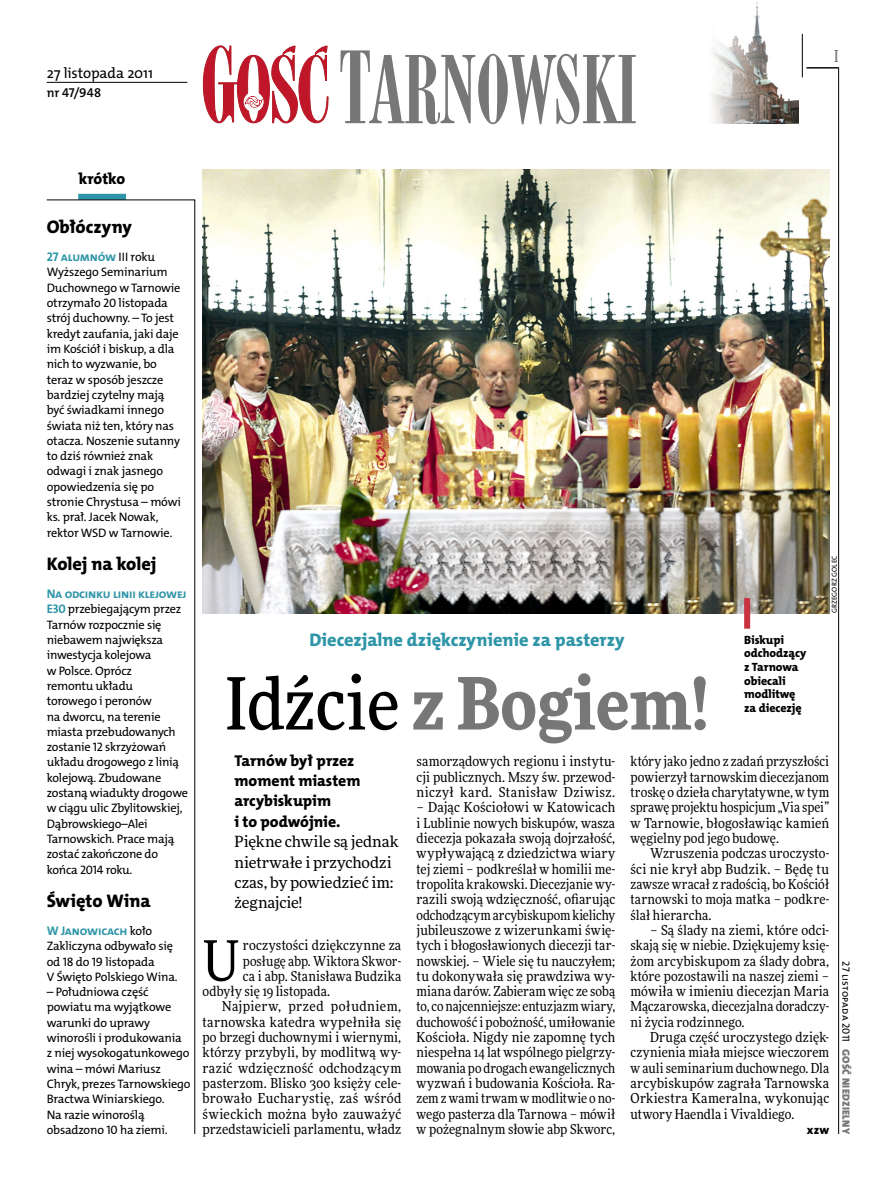
<style>
.page{position:relative;width:893px;height:1191px;background:#fff}
.page>*{position:absolute;margin:0;border:0;box-sizing:border-box;transform-origin:0 0}
.t1{font:900 72px "Freeday Narrow";color:#777778}
.t2{font:55.95px "Freeday Narrow News";color:#000}
.t3{font:18.3px "The Mix HP8 Ex Bld";letter-spacing:-.005em;color:#2f95a8}
.t4{font:18.3px "The Mix HP8 Ex Bld";letter-spacing:-.005em;color:#000}
.t5{font:500 16.5px "Freeday Narrow";color:#777778;scale:.9 1}
.t6{font:15.75px/20.4px "The Mix HP8 Ex Bld";letter-spacing:-.005em;color:#000}
.t7{font:15.45px/20.4px "Freeday News";letter-spacing:-.005em;color:#000}
.t8{font:14.85px "The Mix HP5 Plain";letter-spacing:-.01em;color:#000}
.t9{font:13.65px/15.3px "Freeday Narrow News";letter-spacing:.01em;color:#000;text-align:justify}
.t10{font:13.65px "Freeday Narrow News";letter-spacing:.03em;color:#000}
.t11{font:12.9px "The Mix HP6 Se Bld";letter-spacing:-.005em;color:#000}
.t12{font:12.6px "The Mix HP7 Bld";letter-spacing:-.02em;color:#2f95a8}
.t13{font:12.3px/15.3px "The Mix HP5 Plain";letter-spacing:-.015em;color:#000}
.t14{font:12.3px "The Mix HP8 Ex Bld";color:#000}
.t15{font:12px/13.5px "The Mix HP8 Ex Bld";letter-spacing:-.005em;color:#000}
.t16{font:10.5px "The Mix HP5 Plain";color:#000}
.t17{font:10.5px "The Mix HP9 Blk";letter-spacing:.025em;color:#777778}
.t18{font:7.2px "The Mix HP5 Plain";letter-spacing:.015em;color:#000}
.s1{font-family:"The Mix HP5 Plain";font-size:12.3px;color:#000}
.s2{font-family:"The Mix HP7 Bld";font-size:12.6px;color:#2f95a8}
.s3{font-weight:500;color:#000}
</style>
<div class="page">
<hr style="left:838px;top:68px;width:1px;height:1066px;background:#000">
<hr style="left:802px;top:34px;width:1px;height:43px;background:#000">
<hr style="left:806px;top:68px;width:33px;height:1px;background:#000">
<svg style="left:203px;top:45px;width:125px;height:78px"></svg>
<svg style="left:340px;top:50px;width:296px;height:74px"></svg>
<img style="left:711px;top:2px;width:87px;height:121px">
<hr style="left:47px;top:82px;width:140px;height:1px;background:#000">
<img style="left:203px;top:169px;width:626px;height:444px">
<div style="left:78px;top:194px;width:48px;height:6px;background:#2f95a8"></div>
<svg style="left:46px;top:199px;width:149px;height:935px"></svg>
<div style="left:744px;top:598px;width:6px;height:30px;background:#c93241"></div>
<p class="t8" style="left:47px;top:63px;width:108px">27 listopada 2011</p>
<p class="t11" style="left:47px;top:85px;width:56px">nr 47/948</p>
<p class="t5" style="left:834px;top:46px;width:6px">I</p>
<p class="t6" style="left:79px;top:168px;width:48px">krótko</p>
<h3 class="t4" style="left:47px;top:215px;width:87px">Obłóczyny</h3>
<p class="t12" style="left:47px;top:249px;width:110px">27 alumnów <span class="s1">III roku</span></p>
<p class="t13" style="left:47px;top:265px;width:136px">Wyższego Seminarium<br>Duchownego w Tarnowie otrzymało 20 listopada strój duchowny. – To jest kredyt zaufania, jaki daje im Kościół i biskup, a dla nich to wyzwanie, bo teraz w sposób jeszcze bardziej czytelny mają być świadkami innego świata niż ten, który nas otacza. Noszenie sutanny to dziś również znak odwagi i znak jasnego opowiedzenia się po stronie Chrystusa – mówi ks. prał. Jacek Nowak, rektor WSD w Tarnowie.</p>
<h3 class="t4" style="left:47px;top:552px;width:111px">Kolej na kolej</h3>
<p class="t12" style="left:47px;top:585px;width:141px">Na odcinku linii klejowej</p>
<p class="t13" style="left:47px;top:601px;width:143px"><span class="s2">E30</span> przebiegającym przez<br>Tarnów rozpocznie się niebawem największa inwestycja kolejowa<br>w Polsce. Oprócz<br>remontu układu<br>torowego i peronów<br>na dworcu, na terenie miasta przebudowanych zostanie 12 skrzyżowań układu drogowego z linią kolejową. Zbudowane zostaną wiadukty drogowe w ciągu ulic Zbylitowskiej,<br>Dąbrowskiego–Alei<br>Tarnowskich. Prace mają zostać zakończone do końca 2014 roku.</p>
<h3 class="t4" style="left:47px;top:888px;width:105px">Święto Wina</h3>
<p class="t12" style="left:47px;top:922px;width:107px">W Janowicach <span class="s1">koło</span></p>
<p class="t13" style="left:47px;top:938px;width:132px">Zakliczyna odbywało się od 18 do 19 listopada<br>V Święto Polskiego Wina.</p>
<p class="t13" style="left:47px;top:984px;width:145px">– Południowa część powiatu ma wyjątkowe warunki do uprawy winorośli i produkowania<br>z niej wysokogatunkowego wina – mówi Mariusz<br>Chryk, prezes Tarnowskiego<br>Bractwa Winiarskiego.<br>Na razie winoroślą obsadzono 10 ha ziemi.</p>
<h3 class="t3" style="left:309px;top:628px;width:317px">Diecezjalne dziękczynienie za pasterzy</h3>
<h1 class="t1" style="left:225px;top:656px;width:485px"><span class="s3">Idźcie</span> z Bogiem!</h1>
<p class="t15" style="left:744px;top:633px;width:64px">Biskupi odchodzący z Tarnowa obiecali modlitwę za diecezję</p>
<p class="t18" style="left:830px;top:613px;width:59px;rotate:-90deg">Grzegorz Golec</p>
<p class="t6" style="left:234px;top:750px;width:127px">Tarnów był przez moment miastem arcybiskupim<br>i to podwójnie.</p>
<p class="t7" style="left:234px;top:831px;width:166px">Piękne chwile są jednak nietrwałe i przychodzi czas, by powiedzieć im: żegnajcie!</p>
<h2 class="t2" style="left:203px;top:926px;width:38px">U</h2>
<p class="t9" style="left:243px;top:937px;width:160px">roczystości dziękczynne za</p>
<p class="t9" style="left:243px;top:953px;width:160px">posługę abp. Wiktora Skwor-</p>
<p class="t9" style="left:243px;top:968px;width:160px">ca i abp. Stanisława Budzika</p>
<p class="t9" style="left:203px;top:983px;width:129px">odbyły się 19 listopada.</p>
<p class="t9" style="left:222px;top:998px;width:181px">Najpierw, przed południem,</p>
<p class="t9" style="left:203px;top:1014px;width:200px">tarnowska katedra wypełniła się</p>
<p class="t9" style="left:203px;top:1029px;width:200px">po brzegi duchownymi i wiernymi,</p>
<p class="t9" style="left:203px;top:1044px;width:200px">którzy przybyli, by modlitwą wy-</p>
<p class="t10" style="left:203px;top:1059px;width:200px">razić wdzięczność odchodzącym</p>
<p class="t9" style="left:203px;top:1075px;width:200px">pasterzom. Blisko 300 księży cele-</p>
<p class="t10" style="left:203px;top:1090px;width:200px">browało Eucharystię, zaś wśród</p>
<p class="t9" style="left:203px;top:1106px;width:200px">świeckich można było zauważyć</p>
<p class="t9" style="left:203px;top:1121px;width:200px">przedstawicieli parlamentu, władz</p>
<p class="t9" style="left:417px;top:754px;width:200px">samorządowych regionu i instytu&shy;cji publicznych. Mszy św. przewod&shy;niczył kard. Stanisław Dziwisz.</p>
<p class="t9" style="left:417px;top:799px;width:200px">– Dając Kościołowi w Katowicach i Lublinie nowych biskupów, wasza diecezja pokazała swoją dojrzałość, wypływającą z dziedzictwa wiary tej ziemi – podkreślał w homilii me&shy;tropolita krakowski. Diecezjanie wy&shy;razili swoją wdzięczność, ofiarując odchodzącym arcybiskupom kielichy jubileuszowe z wizerunkami świę&shy;tych i błogosławionych diecezji tar&shy;nowskiej. – Wiele się tu nauczyłem; tu dokonywała się prawdziwa wy&shy;miana darów. Zabieram więc ze sobą to, co najcenniejsze: entuzjazm wiary, duchowość i pobożność, umiłowanie Kościoła. Nigdy nie zapomnę tych niespełna 14 lat wspólnego pielgrzy&shy;mowania po drogach ewangelicznych wyzwań i budowania Kościoła. Ra&shy;zem z wami trwam w modlitwie o no&shy;wego pasterza dla Tarnowa – mówił w pożegnalnym słowie abp Skworc,</p>
<p class="t9" style="left:630px;top:754px;width:200px">który jako jedno z zadań przyszłości powierzył tarnowskim diecezjanom troskę o dzieła charytatywne, w tym sprawę projektu hospicjum „Via spei” w Tarnowie, błogosławiąc kamień węgielny pod jego budowę.</p>
<p class="t9" style="left:630px;top:845px;width:200px;text-indent:20px">Wzruszenia podczas uroczysto&shy;ści nie krył abp Budzik. – Będę tu zawsze wracał z radością, bo Kościół tarnowski to moja matka – podkre&shy;ślał hierarcha.</p>
<p class="t9" style="left:630px;top:922px;width:200px;text-indent:20px">– Są ślady na ziemi, które odci&shy;skają się w niebie. Dziękujemy księ&shy;żom arcybiskupom za ślady dobra, które pozostawili na naszej ziemi – mówiła w imieniu diecezjan Maria Mączarowska, diecezjalna doradczy&shy;ni życia rodzinnego.</p>
<p class="t9" style="left:630px;top:1029px;width:200px;text-indent:20px">Druga część uroczystego dzięk&shy;czynienia miała miejsce wieczorem w auli seminarium duchownego. Dla arcybiskupów zagrała Tarnowska Orkiestra Kameralna, wykonując utwory Haendla i Vivaldiego.</p>
<p class="t14" style="left:807px;top:1122px;width:24px">xzw</p>
<p class="t16" style="left:853px;top:961px;width:82px;rotate:90deg">27 listopada 2011</p>
<p class="t17" style="left:853px;top:1049px;width:86px;rotate:90deg">Gość Niedzielny</p>
</div>
